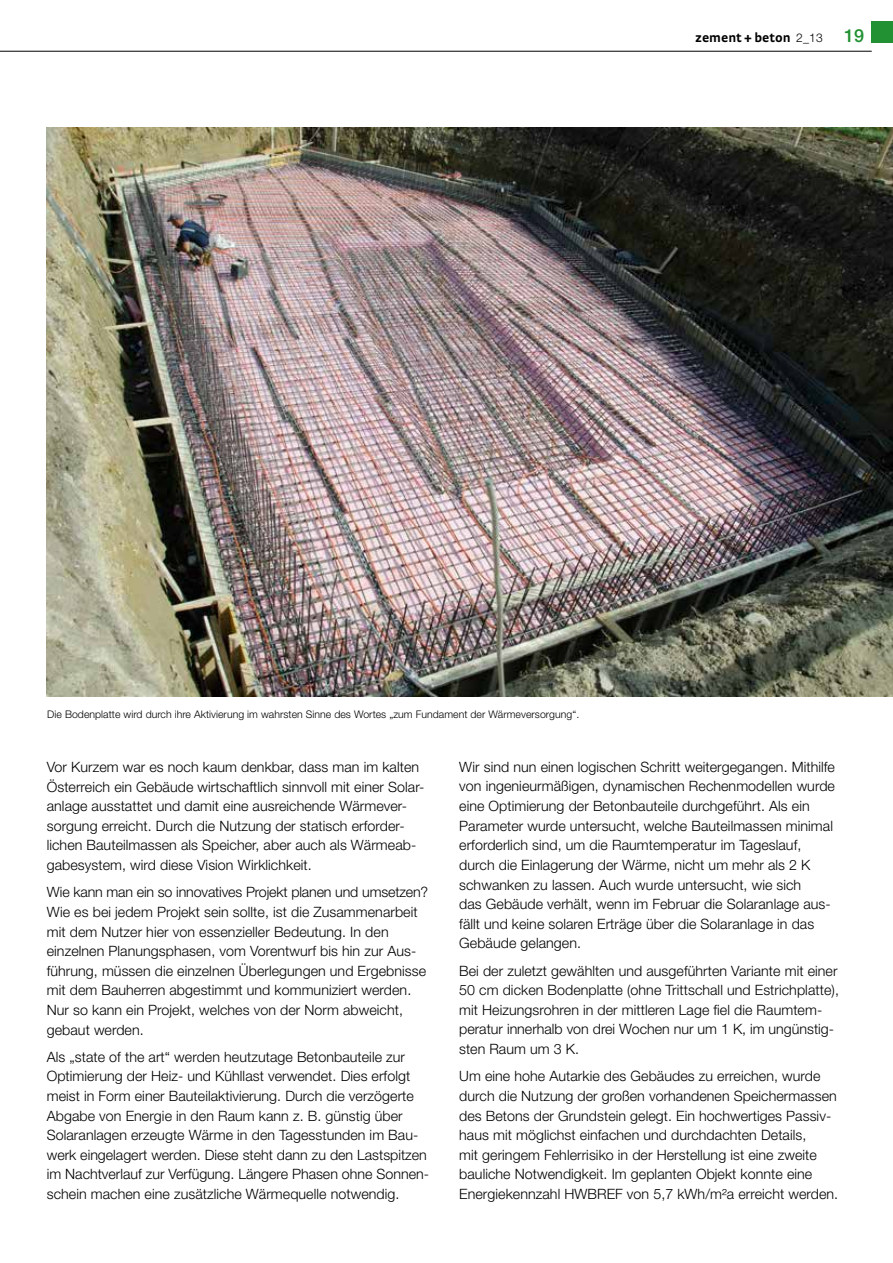
<style>
.page{position:relative;width:893px;height:1263px;background:#fff}
.page>*{position:absolute;margin:0;border:0;box-sizing:border-box;transform-origin:0 0}
.t1{font:300 14.25px/19.6px "Helvetica Neue LT";letter-spacing:.005em;color:#000}
.t2{font:700 13.5px "Strada";color:#000}
.t3{font:300 10.5px "Helvetica Neue LT";letter-spacing:.005em;color:#000}
.s1{font-family:"Helvetica Neue LT";font-weight:300;font-size:12px}
.s2{font-family:"Helvetica Neue LT";font-weight:500;font-size:18px;color:#229133}
</style>
<div class="page">
<div style="left:872px;top:21px;width:21px;height:22px;background:#229133"></div>
<hr style="left:0;top:51px;width:872px;height:1px;background:#000">
<img style="left:47px;top:128px;width:846px;height:568px">
<p class="t2" style="left:695px;top:29px;width:170px">zement + beton <span class="s1">2_13</span> <span class="s2">19</span></p>
<p class="t3" style="left:47px;top:708px;width:533px">Die Bodenplatte wird durch ihre Aktivierung im wahrsten Sinne des Wortes „zum Fundament der Wärmeversorgung“.</p>
<p class="t1" style="left:47px;top:757px;width:379px">Vor Kurzem war es noch kaum denkbar, dass man im kalten Österreich ein Gebäude wirtschaftlich sinnvoll mit einer Solar&shy;anlage ausstattet und damit eine ausreichende Wärmever&shy;sorgung erreicht. Durch die Nutzung der statisch erforder&shy;lichen Bauteilmassen als Speicher, aber auch als Wärmeab&shy;gabesystem, wird diese Vision Wirklichkeit.</p>
<p class="t1" style="left:47px;top:882px;width:383px">Wie kann man ein so innovatives Projekt planen und umsetzen?<br>Wie es bei jedem Projekt sein sollte, ist die Zusammenarbeit mit dem Nutzer hier von essenzieller Bedeutung. In den einzelnen Planungsphasen, vom Vorentwurf bis hin zur Aus&shy;führung, müssen die einzelnen Überlegungen und Ergebnisse mit dem Bauherren abgestimmt und kommuniziert werden.<br>Nur so kann ein Projekt, welches von der Norm abweicht, gebaut werden.</p>
<p class="t1" style="left:47px;top:1046px;width:384px">Als „state of the art“ werden heutzutage Betonbauteile zur Optimierung der Heiz- und Kühllast verwendet. Dies erfolgt meist in Form einer Bauteilaktivierung. Durch die verzögerte Abgabe von Energie in den Raum kann z. B. günstig über Solaranlagen erzeugte Wärme in den Tagesstunden im Bau&shy;werk eingelagert werden. Diese steht dann zu den Lastspitzen im Nachtverlauf zur Verfügung. Längere Phasen ohne Sonnen&shy;schein machen eine zusätzliche Wärmequelle notwendig.</p>
<p class="t1" style="left:459px;top:757px;width:377px">Wir sind nun einen logischen Schritt weitergegangen. Mithilfe von ingenieurmäßigen, dynamischen Rechenmodellen wurde eine Optimierung der Betonbauteile durchgeführt. Als ein Parameter wurde untersucht, welche Bauteilmassen minimal erforderlich sind, um die Raumtemperatur im Tageslauf, durch die Einlagerung der Wärme, nicht um mehr als 2 K schwanken zu lassen. Auch wurde untersucht, wie sich<br>das Gebäude verhält, wenn im Februar die Solaranlage aus&shy;fällt und keine solaren Erträge über die Solaranlage in das Gebäude gelangen.</p>
<p class="t1" style="left:459px;top:960px;width:381px">Bei der zuletzt gewählten und ausgeführten Variante mit einer 50 cm dicken Bodenplatte (ohne Trittschall und Estrichplatte), mit Heizungsrohren in der mittleren Lage fiel die Raumtem&shy;peratur innerhalb von drei Wochen nur um 1 K, im ungünstig&shy;sten Raum um 3 K.</p>
<p class="t1" style="left:459px;top:1066px;width:380px">Um eine hohe Autarkie des Gebäudes zu erreichen, wurde durch die Nutzung der großen vorhandenen Speichermassen des Betons der Grundstein gelegt. Ein hochwertiges Passiv&shy;haus mit möglichst einfachen und durchdachten Details,<br>mit geringem Fehlerrisiko in der Herstellung ist eine zweite bauliche Notwendigkeit. Im geplanten Objekt konnte eine Energiekennzahl HWBREF von 5,7 kWh/m²a erreicht werden.</p>
</div>
